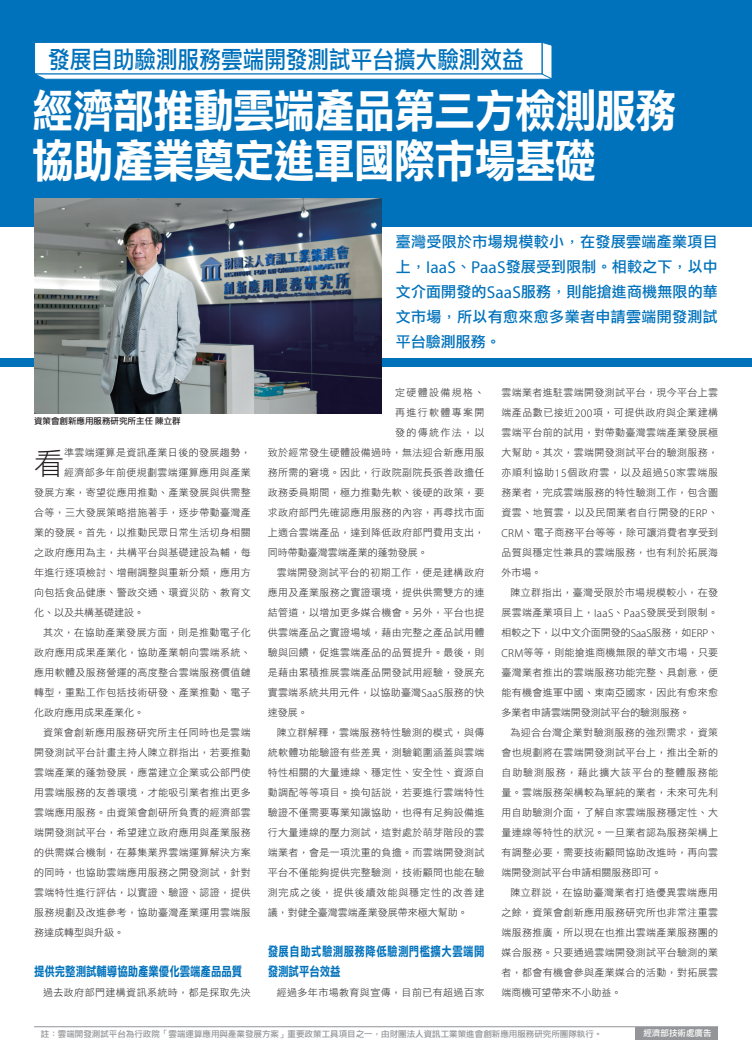
<style>
.page{position:relative;width:752px;height:1063px;background:#fff}
.page>*{position:absolute;margin:0;border:0;box-sizing:border-box;transform-origin:0 0}
.中華電信-大標{font:46px "DF Li Hei Std W7";letter-spacing:-.03em;color:#fff;scale:.9 1}
.內文{font:30px "DF Li Hei Std W3";color:#231f20}
.中華電信-大標-2{font:24px "DF Li Hei Std W5";color:#0072bc;scale:.9 1}
.中華電信-下標{font:15px/25px "DF Li Hei Std W5";letter-spacing:.01em;color:#0072bc;text-align:justify}
.小標{font:13px/20px "DF Li Hei Std W7";letter-spacing:.045em;color:#0072bc;scale:.8 1}
.小標-2{font:13px "DF Li Hei Std W7";color:#0072bc;scale:.8 1}
.內文-2{font:10px/20px "DF Li Hei Std W3";letter-spacing:.03em;color:#231f20;text-align:justify}
.內文-3{font:10px "DF Li Hei Std W3";color:#231f20}
.內文-4{font:10px "DF Li Hei Std W3";letter-spacing:.13em;color:#231f20}
.圖說{font:8.5px "DF Li Hei Std W5";color:#939598}
.圖說-2{font:8.5px "DF Li Hei Std W5";color:#231f20}
.圖說-3{font:8.5px "DF Li Hei Std W5";color:#fff}
.s1{font-family:"Myriad Pro";font-size:17.2px}
.s2{font-family:"Myriad Pro";font-weight:300;font-size:11.5px}
</style>
<div class="page">
<hr style="left:34px;top:1026px;width:683px;height:1px;background:#939598">
<div style="left:635px;top:1027px;width:82px;height:12px;background:#939598"></div>
<div style="left:0;top:0;width:751px;height:227px;background:#0072bc"></div>
<div style="left:0;top:358px;width:751px;height:9px;background:#0072bc"></div>
<img style="left:34px;top:198px;width:347px;height:215px">
<svg style="left:35px;top:42px;width:517px;height:38px;background:#e6f1f8"></svg>
<p class="中華電信-大標-2" style="left:48px;top:46px;width:529px">發展自助驗測服務雲端開發測試平台擴大驗測效益</p>
<p class="中華電信-大標" style="left:32px;top:85px;width:717px">經濟部推動雲端產品第三方檢測服務</p>
<p class="中華電信-大標" style="left:32px;top:135px;width:628px">協助產業奠定進軍國際市場基礎</p>
<p class="中華電信-下標" style="left:395px;top:229px;width:323px">臺灣受限於市場規模較小，在發展雲端產業項目上，<span class="s1">IaaS</span>、<span class="s1">PaaS</span>發展受到限制。相較之下，以中文介面開發的<span class="s1">SaaS</span>服務，則能搶進商機無限的華文市場，所以有愈來愈多業者申請雲端開發測試平台驗測服務。</p>
<p class="內文-4" style="left:395px;top:387px;width:91px">定硬體設備規格、</p>
<p class="內文-4" style="left:395px;top:407px;width:91px">再進行軟體專案開</p>
<p class="內文-2" style="left:395px;top:423px;width:91px">發的傳統作法，以</p>
<p class="內文-2" style="left:267px;top:443px;width:218px">致於經常發生硬體設備過時，無法迎合新應用服</p>
<p class="內文-2" style="left:267px;top:463px;width:218px">務所需的窘境。因此，行政院副院長張善政擔任</p>
<p class="內文-2" style="left:267px;top:483px;width:218px">政務委員期間，極力推動先軟、後硬的政策，要</p>
<p class="內文-2" style="left:267px;top:503px;width:218px">求政府部門先確認應用服務的內容，再尋找市面</p>
<p class="內文-2" style="left:267px;top:523px;width:218px">上適合雲端產品，達到降低政府部門費用支出，</p>
<p class="內文-3" style="left:267px;top:547px;width:161px">同時帶動臺灣雲端產業的蓬勃發展。</p>
<p class="內文-2" style="left:267px;top:563px;width:218px;text-indent:9px">雲端開發測試平台的初期工作，便是建構政府應用及產業服務之實證環境，提供供需雙方的連結管道，以增加更多媒合機會。另外，平台也提供雲端產品之實證場域，藉由完整之產品試用體驗與回饋，促進雲端產品的品質提升。最後，則是藉由累積推展雲端產品開發試用經驗，發展充實雲端系統共用元件，以協助臺灣<span class="s2">SaaS</span>服務的快速發展。</p>
<p class="內文-2" style="left:267px;top:723px;width:218px;text-indent:9px">陳立群解釋，雲端服務特性驗測的模式，與傳統軟體功能驗證有些差異，測驗範圍涵蓋與雲端特性相關的大量連線、穩定性、安全性、資源自動調配等等項目。換句話說，若要進行雲端特性驗證不僅需要專業知識協助，也得有足夠設備進行大量連線的壓力測試，這對處於萌芽階段的雲端業者，會是一項沈重的負擔。而雲端開發測試平台不僅能夠提供完整驗測，技術顧問也能在驗測完成之後，提供後續效能與穩定性的改善建議，對健全臺灣雲端產業發展帶來極大幫助。</p>
<p class="小標" style="left:267px;top:942px;width:272px">發展自助式驗測服務降低驗測門檻擴大雲端開發測試平台效益</p>
<p class="內文-2" style="left:276px;top:983px;width:209px">經過多年市場教育與宣傳，目前已有超過百家</p>
<p class="內文-2" style="left:501px;top:383px;width:218px">雲端業者進駐雲端開發測試平台，現今平台上雲端產品數已接近<span class="s2">200</span>項，可提供政府與企業建構雲端平台前的試用，對帶動臺灣雲端產業發展極大幫助。其次，雲端開發測試平台的驗測服務，亦順利協助<span class="s2">15</span>個政府雲，以及超過<span class="s2">50</span>家雲端服務業者，完成雲端服務的特性驗測工作，包含圖資雲、地質雲，以及民間業者自行開發的<span class="s2">ERP</span>、<span class="s2">CRM</span>、電子商務平台等等，除可讓消費者享受到品質與穩定性兼具的雲端服務，也有利於拓展海外市場。</p>
<p class="內文-2" style="left:501px;top:583px;width:218px;text-indent:9px">陳立群指出，臺灣受限於市場規模較小，在發展雲端產業項目上，<span class="s2">IaaS</span>、<span class="s2">PaaS</span>發展受到限制。相較之下，以中文介面開發的<span class="s2">SaaS</span>服務，如<span class="s2">ERP</span>、<span class="s2">CRM</span>等等，則能搶進商機無限的華文市場，只要臺灣業者推出的雲端服務功能完整、具創意，便能有機會進軍中國、東南亞國家，因此有愈來愈多業者申請雲端開發測試平台的驗測服務。</p>
<p class="內文-2" style="left:501px;top:723px;width:218px;text-indent:9px">為迎合台灣企業對驗測服務的強烈需求，資策會也規劃將在雲端開發測試平台上，推出全新的自助驗測服務，藉此擴大該平台的整體服務能量。雲端服務架構較為單純的業者，未來可先利用自助驗測介面，了解自家雲端服務穩定性、大量連線等特性的狀況。一旦業者認為服務架構上有調整必要，需要技術顧問協助改進時，再向雲端開發測試平台申請相關服務即可。</p>
<p class="內文-2" style="left:501px;top:883px;width:218px;text-indent:9px">陳立群說，在協助臺灣業者打造優異雲端應用之餘，資策會創新應用服務研究所也非常注重雲端服務推廣，所以現在也推出雲端產業服務團的媒合服務。只要通過雲端開發測試平台驗測的業者，都會有機會參與產業媒合的活動，對拓展雲端商機可望帶來不小助益。</p>
<p class="圖說-3" style="left:643px;top:1028px;width:69px">經濟部技術處廣告</p>
<p class="圖說-2" style="left:34px;top:416px;width:148px">資策會創新應用服務研究所主任陳立群</p>
<p class="內文" style="left:34px;top:447px;width:31px">看</p>
<p class="內文-2" style="left:64px;top:443px;width:188px">準雲端運算是資訊產業日後的發展趨勢，</p>
<p class="內文-2" style="left:64px;top:463px;width:188px">經濟部多年前便規劃雲端運算應用與產業</p>
<p class="內文-2" style="left:34px;top:483px;width:218px">發展方案，寄望從應用推動、產業發展與供需整</p>
<p class="內文-2" style="left:34px;top:503px;width:218px">合等，三大發展策略措施著手，逐步帶動臺灣產</p>
<p class="內文-2" style="left:34px;top:523px;width:218px">業的發展。首先，以推動民眾日常生活切身相關</p>
<p class="內文-2" style="left:34px;top:543px;width:218px">之政府應用為主，共構平台與基礎建設為輔，每</p>
<p class="內文-2" style="left:34px;top:563px;width:218px">年進行逐項檢討、增刪調整與重新分類，應用方</p>
<p class="內文-2" style="left:34px;top:583px;width:218px">向包括食品健康、警政交通、環資災防、教育文</p>
<p class="內文-3" style="left:34px;top:607px;width:111px">化、以及共構基礎建設。</p>
<p class="內文-2" style="left:34px;top:623px;width:218px;text-indent:9px">其次，在協助產業發展方面，則是推動電子化政府應用成果產業化，協助產業朝向雲端系統、應用軟體及服務營運的高度整合雲端服務價值鏈轉型，重點工作包括技術研發、產業推動、電子化政府應用成果產業化。</p>
<p class="內文-2" style="left:34px;top:723px;width:218px;text-indent:9px">資策會創新應用服務研究所主任同時也是雲端開發測試平台計畫主持人陳立群指出，若要推動雲端產業的蓬勃發展，應當建立企業或公部門使用雲端服務的友善環境，才能吸引業者推出更多雲端應用服務。由資策會創研所負責的經濟部雲端開發測試平台，希望建立政府應用與產業服務的供需媒合機制，在募集業界雲端運算解決方案的同時，也協助雲端應用服務之開發測試，針對雲端特性進行評估，以實證、驗證、認證，提供服務規劃及改進參考，協助臺灣產業運用雲端服務達成轉型與升級。</p>
<p class="小標-2" style="left:34px;top:965px;width:261px">提供完整測試輔導協助產業優化雲端產品品質</p>
<p class="內文-2" style="left:43px;top:983px;width:209px">過去政府部門建構資訊系統時，都是採取先決</p>
<p class="圖說" style="left:41px;top:1029px;width:563px">註：雲端開發測試平台為行政院「雲端運算應用與產業發展方案」重要政策工具項目之一，由財團法人資訊工業策進會創新應用服務研究所團隊執行。</p>
</div>
